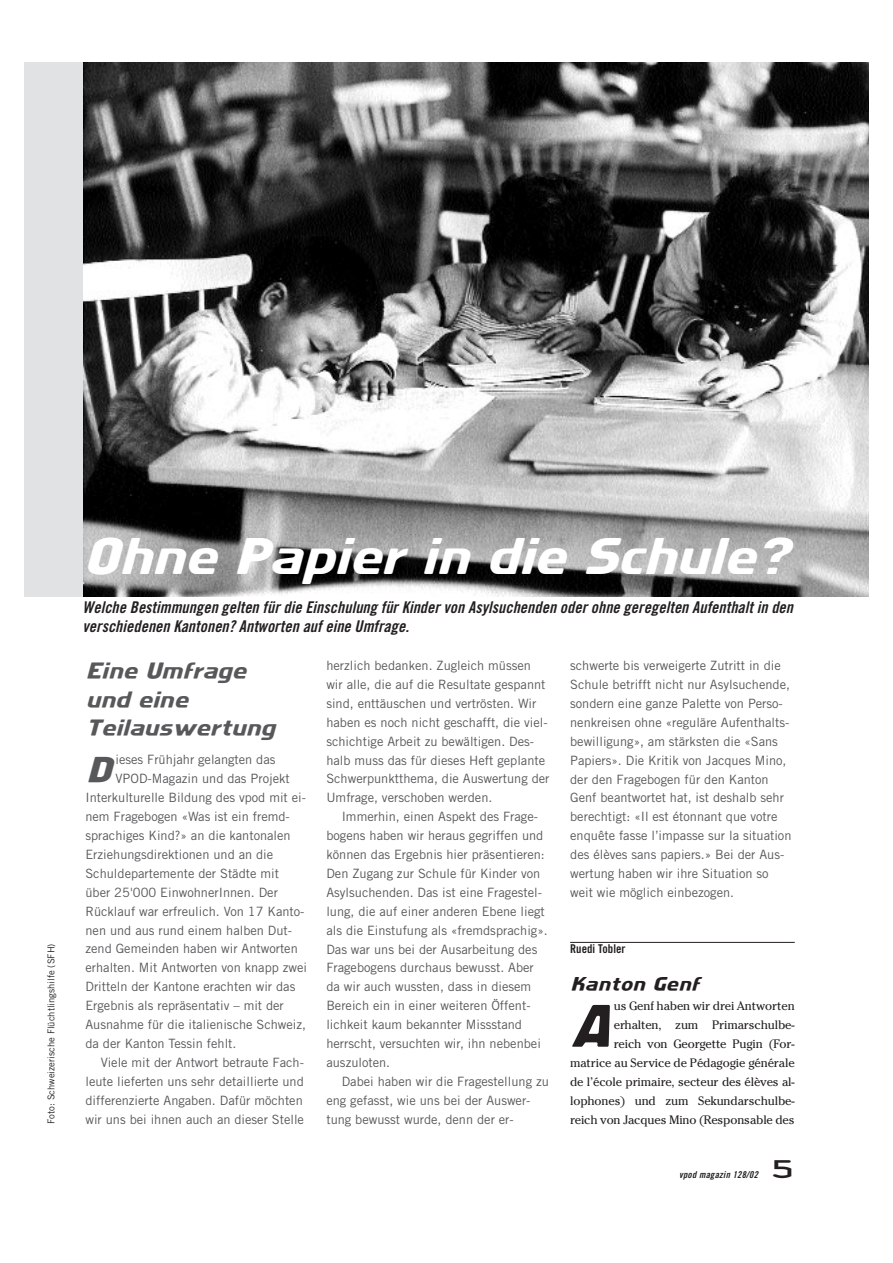
<style>
.page{position:relative;width:893px;height:1263px;background:#fff}
.page>*{position:absolute;margin:0;border:0;box-sizing:border-box;transform-origin:0 0}
.t1{font:58.05px "Galaxis";color:#231f20}
.t2{font:49.95px "Galaxis";letter-spacing:-.02em;color:#fff}
.t3{font:35.25px "Galaxis";color:#57585a}
.t4{font:24.3px "Clicker";color:#231f20;scale:1.5 1}
.t5{font:22.35px/28.3px "Galaxis";letter-spacing:-.015em;color:#57585a}
.t6{font:18.9px "Galaxis";color:#231f20}
.t7{font:italic 16.2px/18.9px "Trade Gothic Bold Cond Twenty";color:#231f20}
.t8{font:12.9px/18.9px "Trade Gothic";color:#57585a}
.t9{font:12.15px/18.9px "Cheltenham";letter-spacing:-.01em;color:#231f20;text-align:right}
.t10{font:12.15px "Trade Gothic Bold Cond Twenty";letter-spacing:.005em;color:#231f20}
.t11{font:9.45px "Trade Gothic";color:#231f20}
.t12{font:italic 9.45px "Trade Gothic Bold Cond Twenty";color:#231f20}
</style>
<div class="page">
<div style="left:24px;top:63px;width:844px;height:534px;background:#e1e2e4"></div>
<hr style="left:570px;top:942px;width:224px;height:1px;background:#231f20">
<img style="left:84px;top:63px;width:784px;height:534px">
<p class="t11" style="left:48px;top:1124px;width:182px;rotate:-90deg">Foto: Schweizerische Flüchtlingshilfe (SFH)</p>
<h2 class="t2" style="left:83px;top:539px;width:706px">Ohne Papier in die Schule?</h2>
<p class="t7" style="left:83px;top:599px;width:715px">Welche Bestimmungen gelten fürdie Einschulung fürKindervon Asylsuchenden oderohne geregelten Aufenthaltin den verschiedenen Kantonen? Antworten aufeine Umfrage.</p>
<h3 class="t5" style="left:85px;top:658px;width:191px">Eine Umfrage und eine<br>Teilauswertung</h3>
<h3 class="t3" style="left:85px;top:757px;width:28px">D</h3>
<p class="t8" style="left:115px;top:752px;width:161px">ieses Frühjahr gelangten das</p>
<p class="t8" style="left:326px;top:657px;width:224px">herzlich bedanken. Zugleich müssen wir alle, die auf die Resultate gespannt sind, enttäuschen und vertrösten. Wir haben es noch nicht geschafft, die viel&shy;schichtige Arbeit zu bewältigen. Des&shy;halb muss das für dieses Heft geplante Schwerpunktthema, die Auswertung der Umfrage, verschoben werden.</p>
<p class="t8" style="left:326px;top:808px;width:223px;text-indent:15px">Immerhin, einen Aspekt des Frage&shy;bogens haben wir heraus gegriffen und können das Ergebnis hier präsentieren:<br>Den Zugang zur Schule für Kinder von Asylsuchenden. Das ist eine Fragestel&shy;lung, die auf einer anderen Ebene liegt als die Einstufung als «fremdsprachig».<br>Das war uns bei der Ausarbeitung des Fragebogens durchaus bewusst. Aber da wir auch wussten, dass in diesem Bereich ein in einer weiteren Öffent&shy;lichkeit kaum bekannter Missstand herrscht, versuchten wir, ihn nebenbei auszuloten.</p>
<p class="t8" style="left:326px;top:1073px;width:224px;text-indent:15px">Dabei haben wir die Fragestellung zu eng gefasst, wie uns bei der Auswer&shy;tung bewusst wurde, denn der er-</p>
<p class="t8" style="left:570px;top:657px;width:223px">schwerte bis verweigerte Zutritt in die Schule betrifft nicht nur Asylsuchende, sondern eine ganze Palette von Perso&shy;nenkreisen ohne «reguläre Aufenthalts&shy;bewilligung», am stärksten die «Sans Papiers». Die Kritik von Jacques Mino, der den Fragebogen für den Kanton Genf beantwortet hat, ist deshalb sehr berechtigt: «Il est étonnant que votre enquête fasse l’impasse sur la situation des élèves sans papiers.» Bei der Aus&shy;wertung haben wir ihre Situation so weit wie möglich einbezogen.</p>
<p class="t8" style="left:115px;top:770px;width:176px">VPOD-Magazin und das Projekt</p>
<p class="t8" style="left:85px;top:789px;width:222px">Interkulturelle Bildung des vpod mit ei-</p>
<p class="t8" style="left:85px;top:808px;width:206px">nem Fragebogen «Was ist ein fremd-</p>
<p class="t8" style="left:85px;top:827px;width:207px">sprachiges Kind?» an die kantonalen</p>
<p class="t8" style="left:85px;top:846px;width:189px">Erziehungsdirektionen und an die</p>
<p class="t8" style="left:85px;top:865px;width:195px">Schuldepartemente der Städte mit</p>
<p class="t8" style="left:85px;top:884px;width:194px">über 25'000 EinwohnerInnen. Der</p>
<p class="t8" style="left:85px;top:903px;width:220px">Rücklauf war erfreulich. Von 17 Kanto-</p>
<p class="t8" style="left:85px;top:922px;width:208px">nen und aus rund einem halben Dut-</p>
<p class="t8" style="left:85px;top:941px;width:214px">zend Gemeinden haben wir Antworten</p>
<p class="t8" style="left:85px;top:960px;width:223px">erhalten. Mit Antworten von knapp zwei</p>
<p class="t8" style="left:85px;top:978px;width:211px">Dritteln der Kantone erachten wir das</p>
<p class="t8" style="left:85px;top:997px;width:200px">Ergebnis als repräsentativ – mit der</p>
<p class="t8" style="left:85px;top:1016px;width:222px">Ausnahme für die italienische Schweiz,</p>
<p class="t8" style="left:85px;top:1035px;width:152px">da der Kanton Tessin fehlt.</p>
<p class="t8" style="left:101px;top:1054px;width:205px">Viele mit der Antwort betraute Fach-</p>
<p class="t8" style="left:85px;top:1073px;width:220px">leute lieferten uns sehr detaillierte und</p>
<p class="t8" style="left:85px;top:1092px;width:219px">differenzierte Angaben. Dafür möchten</p>
<p class="t8" style="left:85px;top:1111px;width:220px">wir uns bei ihnen auch an dieser Stelle</p>
<p class="t10" style="left:570px;top:945px;width:57px">Ruedi Tobler</p>
<h3 class="t6" style="left:570px;top:977px;width:131px">Kanton Genf</h3>
<h1 class="t1" style="left:570px;top:1005px;width:41px">A</h1>
<p class="t9" style="left:570px;top:998px;width:226px">us Genf haben wir drei Antworten erhalten, zum Primarschulbe-<br>reich von Georgette Pugin (For&shy;matrice au Service de Pédagogie générale de l’école primaire, secteur des élèves al&shy;lophones) und zum Sekundarschulbe-</p>
<p class="t9" style="left:570px;top:1111px;width:226px">reich von Jacques Mino (Responsable des</p>
<p class="t12" style="left:679px;top:1171px;width:82px">vpod magazin 128/02</p>
<h3 class="t4" style="left:771px;top:1159px;width:17px">5</h3>
</div>
